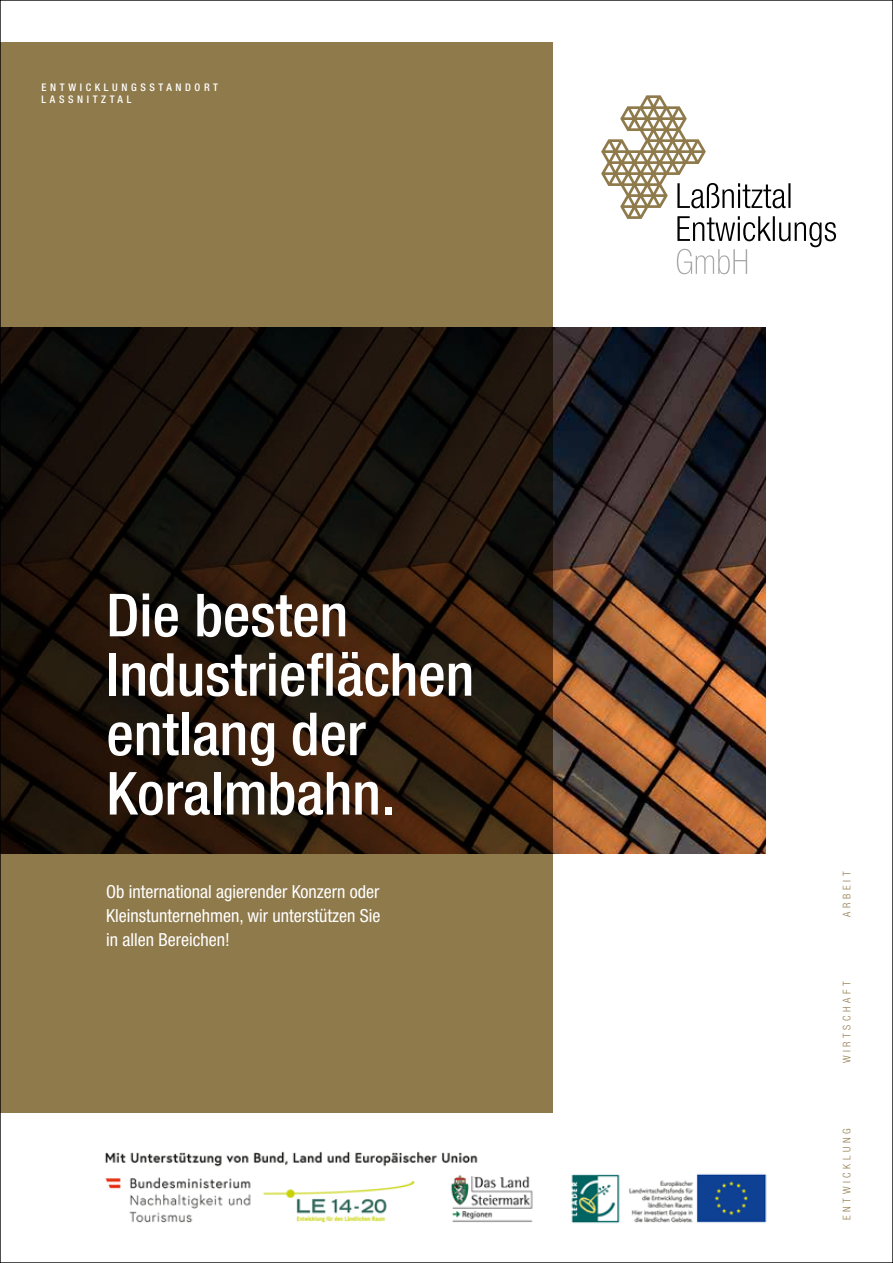
<style>
.page{position:relative;width:893px;height:1263px;background:#fff}
.page>*{position:absolute;margin:0;border:0;box-sizing:border-box;transform-origin:0 0}
.t1{font:500 condensed 59.4px/59.4px "Helvetica Neue LT Std";color:#fff}
.t2{font:condensed 18px/24px "Helvetica Neue LT Std";color:#fff;text-align:justify}
.t3{font:500 condensed 10.5px/12.6px "Helvetica Neue LT Std";letter-spacing:.345em;color:#fff}
.t4{font:300 condensed 10.5px "Helvetica Neue LT Std";letter-spacing:.345em;color:#8f7a4b}
</style>
<div class="page">
<div style="left:0;top:43px;width:553px;height:1070px;background:#8f7a4b"></div>
<img style="left:2px;top:327px;width:763px;height:526px">
<svg style="left:601px;top:95px;width:235px;height:179px"></svg>
<img style="left:105px;top:1151px;width:662px;height:73px">
<p class="t3" style="left:42px;top:80px;width:178px">ENTWICKLUNGSSTANDORT<br>LASSNITZTAL</p>
<h1 class="t1" style="left:106px;top:585px;width:369px">Die besten<br>Industrieflächen entlang der<br>Koralmbahn.</h1>
<p class="t2" style="left:106px;top:880px;width:276px">Ob international agierender Konzern oder Kleinstunternehmen, wir unterstützen Sie in allen Bereichen!</p>
<p class="t4" style="left:841px;top:916px;width:47px;rotate:-90deg">ARBEIT</p>
<p class="t4" style="left:841px;top:1063px;width:84px;rotate:-90deg">WIRTSCHAFT</p>
<p class="t4" style="left:841px;top:1220px;width:94px;rotate:-90deg">ENTWICKLUNG</p>
</div>
